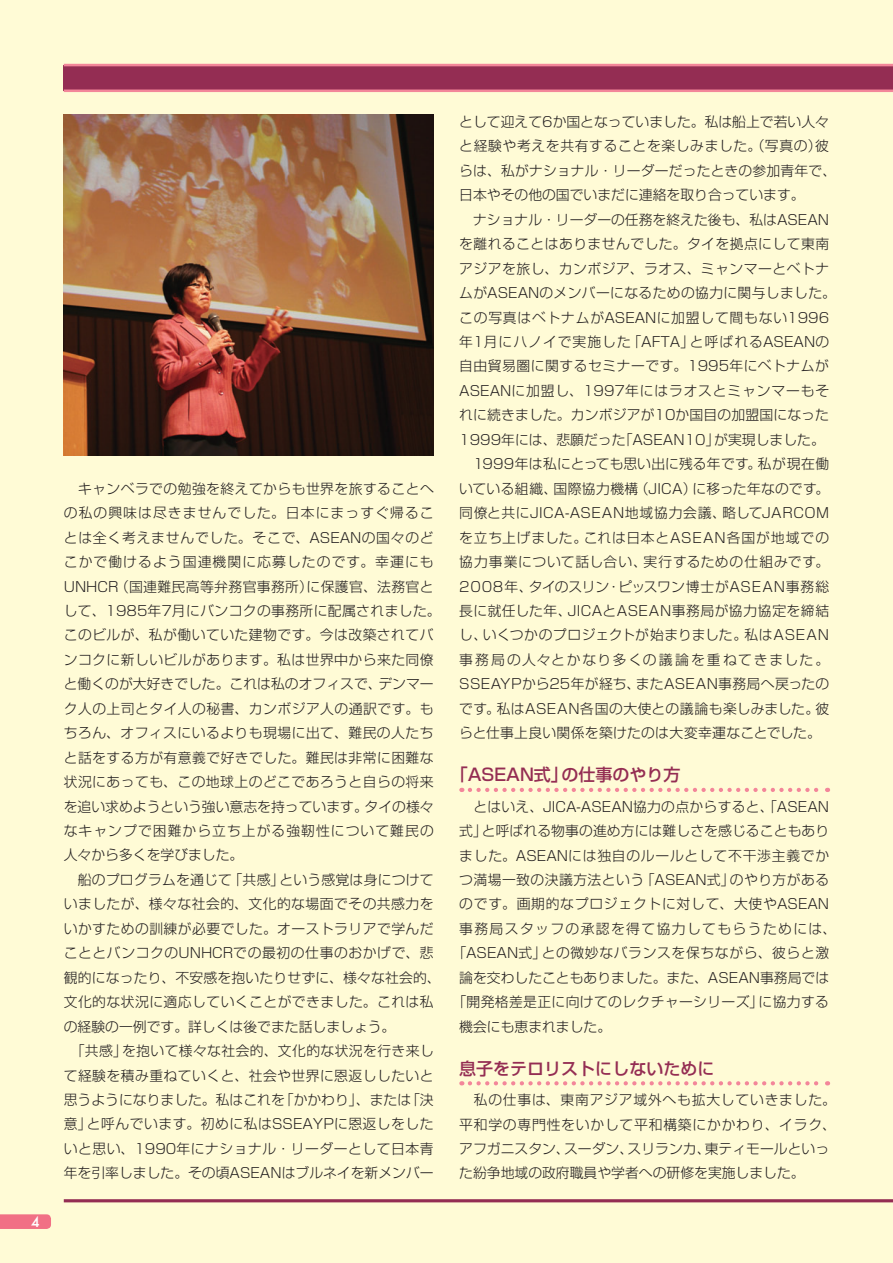
<style>
.page{position:relative;width:893px;height:1263px;background:#fffbd6}
.page>*{position:absolute;margin:0;border:0;box-sizing:border-box;transform-origin:0 0}
.t1{font:500 16.95px "Shin Go Pro";color:#942d53}
.t2{font:300 13.8px/24.5px "Shin Go Pro";letter-spacing:.03em;color:#231f20}
.t3{font:300 13.8px/24.5px "Shin Go Pro";color:#231f20}
.t4{font:300 13.8px "Shin Go Pro";letter-spacing:.05em;color:#231f20}
.t5{font:300 13.8px "Shin Go Pro";letter-spacing:.005em;color:#231f20}
.t6{font:300 13.8px "Shin Go Pro";letter-spacing:.1em;color:#231f20}
.t7{font:500 13.8px "Futura";color:#fff}
</style>
<div class="page">
<svg style="left:0;top:1214px;width:51px;height:15px"></svg>
<svg style="left:470px;top:788px;width:358px;height:4px"></svg>
<svg style="left:470px;top:1081px;width:358px;height:4px"></svg>
<div style="left:64px;top:65px;width:829px;height:26px;background:#942d53"></div>
<hr style="left:64px;top:64px;width:829px;height:2px;background:#f3869a">
<hr style="left:64px;top:90px;width:829px;height:2px;background:#f3869a">
<hr style="left:64px;top:1199px;width:829px;height:3px;background:#942d53">
<img style="left:64px;top:115px;width:370px;height:341px">
<p class="t7" style="left:31px;top:1212px;width:10px">4</p>
<p class="t2" style="left:64px;top:475px;width:378px">　キャンベラでの勉強を終えてからも世界を旅することへの私の興味は尽きませんでした。日本にまっすぐ帰ることは全く考えませんでした。そこで、ASEANの国々のどこかで働けるよう国連機関に応募したのです。幸運にも<br>UNHCR（国連難民高等弁務官事務所）に保護官、法務官として、1985年7月にバンコクの事務所に配属されました。このビルが、私が働いていた建物です。今は改築されてバンコクに新しいビルがあります。私は世界中から来た同僚と働くのが大好きでした。これは私のオフィスで、デンマーク人の上司とタイ人の秘書、カンボジア人の通訳です。もちろん、オフィスにいるよりも現場に出て、難民の人たちと話をする方が有意義で好きでした。難民は非常に困難な状況にあっても、この地球上のどこであろうと自らの将来を追い求めようという強い意志を持っています。タイの様々なキャンプで困難から立ち上がる強靭性について難民の人々から多くを学びました。<br>　船のプログラムを通じて「共感」という感覚は身につけていましたが、様々な社会的、文化的な場面でその共感力をいかすための訓練が必要でした。オーストラリアで学んだこととバンコクのUNHCRでの最初の仕事のおかげで、悲観的になったり、不安感を抱いたりせずに、様々な社会的、文化的な状況に適応していくことができました。これは私の経験の一例です。詳しくは後でまた話しましょう。<br>　「共感」を抱いて様々な社会的、文化的な状況を行き来して経験を積み重ねていくと、社会や世界に恩返ししたいと思うようになりました。私はこれを「かかわり」、または「決意」と呼んでいます。初めに私はSSEAYPに恩返しをしたいと思い、1990年にナショナル・リーダーとして日本青年を引率しました。その頃ASEANはブルネイを新メンバー</p>
<p class="t2" style="left:459px;top:108px;width:378px">として迎えて6か国となっていました。私は船上で若い人々と経験や考えを共有することを楽しみました。（写真の）彼らは、私がナショナル・リーダーだったときの参加青年で、日本やその他の国でいまだに連絡を取り合っています。<br>　ナショナル・リーダーの任務を終えた後も、私はASEANを離れることはありませんでした。タイを拠点にして東南アジアを旅し、カンボジア、ラオス、ミャンマーとベトナムがASEANのメンバーになるための協力に関与しました。この写真はベトナムがASEANに加盟して間もない1996年1月にハノイで実施した「AFTA」と呼ばれるASEANの自由貿易圏に関するセミナーです。1995年にベトナムが<br>ASEANに加盟し、1997年にはラオスとミャンマーもそれに続きました。カンボジアが10か国目の加盟国になった<br>1999年には、悲願だった「ASEAN10」が実現しました。　1999年は私にとっても思い出に残る年です。私が現在働いている組織、国際協力機構（JICA）に移った年なのです。同僚と共にJICA-ASEAN地域協力会議、略してJARCOMを立ち上げました。これは日本とASEAN各国が地域での協力事業について話し合い、実行するための仕組みです。<br>2008年、タイのスリン・ピッスワン博士がASEAN事務総長に就任した年、JICAとASEAN事務局が協力協定を締結し、いくつかのプロジェクトが始まりました。私はASEAN事務局の人々とかなり多くの議論を重ねてきました。<br>SSEAYPから25年が経ち、またASEAN事務局へ戻ったのです。私はASEAN各国の大使との議論も楽しみました。彼らと仕事上良い関係を築けたのは大変幸運なことでした。</p>
<p class="t1" style="left:451px;top:761px;width:231px">「ASEAN式」の仕事のやり方</p>
<p class="t3" style="left:459px;top:792px;width:371px">　とはいえ、JICA-ASEAN協力の点からすると、「ASEAN</p>
<p class="t5" style="left:459px;top:819px;width:372px">式」と呼ばれる物事の進め方には難しさを感じることもあり</p>
<p class="t4" style="left:459px;top:844px;width:371px">ました。ASEANには独自のルールとして不干渉主義でか</p>
<p class="t2" style="left:459px;top:866px;width:371px">つ満場一致の決議方法という「ASEAN式」のやり方がある</p>
<p class="t4" style="left:459px;top:893px;width:371px">のです。画期的なプロジェクトに対して、大使やASEAN</p>
<p class="t6" style="left:459px;top:917px;width:378px">事務局スタッフの承認を得て協力してもらうためには、</p>
<p class="t2" style="left:452px;top:939px;width:378px">「ASEAN式」との微妙なバランスを保ちながら、彼らと激</p>
<p class="t3" style="left:459px;top:964px;width:371px">論を交わしたこともありました。また、ASEAN事務局では</p>
<p class="t2" style="left:452px;top:988px;width:378px">「開発格差是正に向けてのレクチャーシリーズ」に協力する</p>
<p class="t3" style="left:459px;top:1012px;width:154px">機会にも恵まれました。</p>
<p class="t1" style="left:459px;top:1054px;width:257px">息子をテロリストにしないために</p>
<p class="t3" style="left:459px;top:1086px;width:378px">　私の仕事は、東南アジア域外へも拡大していきました。平和学の専門性をいかして平和構築にかかわり、イラク、アフガニスタン、スーダン、スリランカ、東ティモールといった紛争地域の政府職員や学者への研修を実施しました。</p>
</div>
